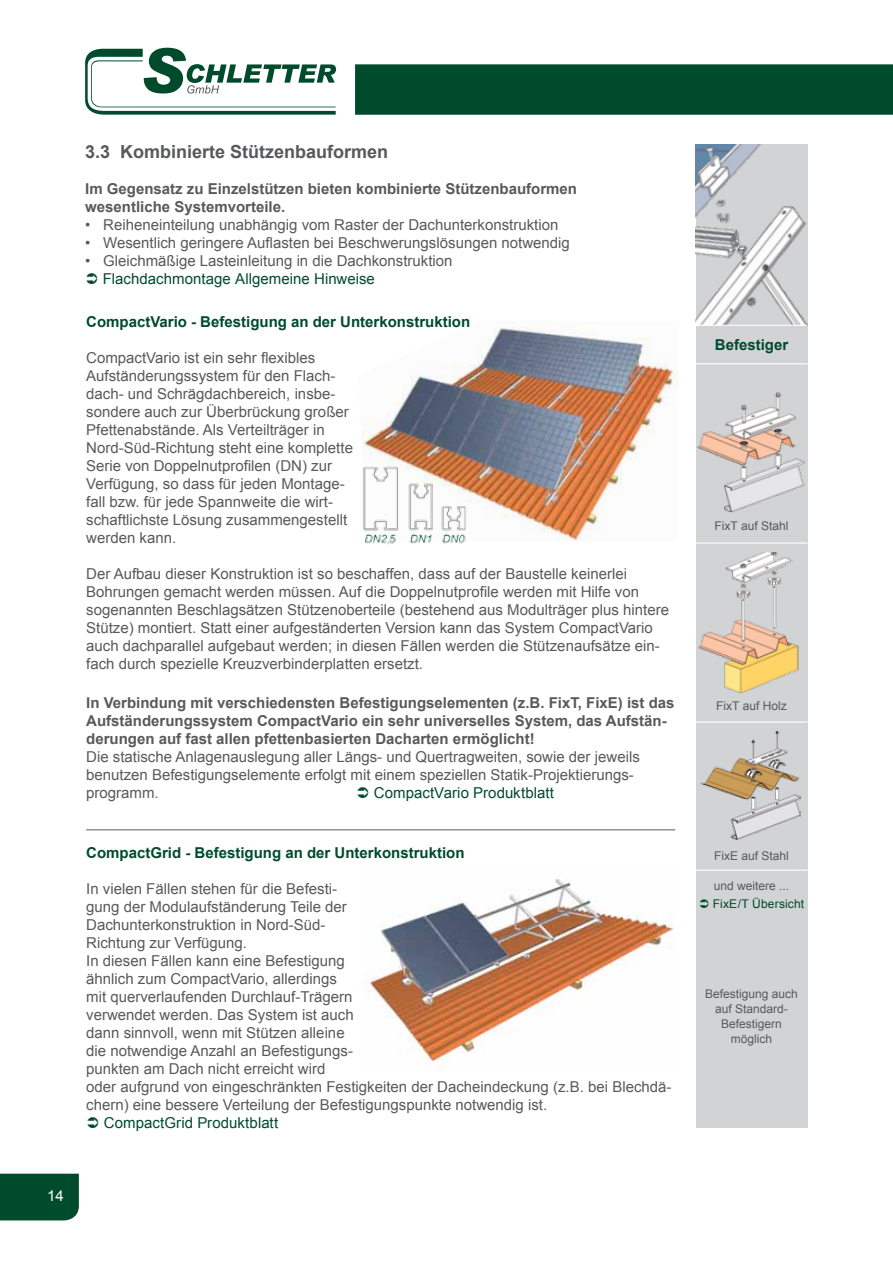
<style>
.page{position:relative;width:893px;height:1263px;background:#fff}
.page>*{position:absolute;margin:0;border:0;box-sizing:border-box;transform-origin:0 0}
.t1{font:700 18px "Arial";color:#58595b}
.t2{font:15px/18px "Arial";color:#58595b}
.t3{font:700 15px/18px "Arial";color:#58595b}
.t4{font:700 15px "Arial";color:#004b2c}
.t5{font:15px "Arial";letter-spacing:.005em;color:#004b2c}
.t6{font:15px "Arial";color:#fff}
.t7{font:12px/15px "Arial";color:#58595b;text-align:center}
.t8{font:12px "Arial";letter-spacing:.015em;color:#004b2c}
</style>
<div class="page">
<div style="left:355px;top:64px;width:538px;height:51px;background:#004b2c"></div>
<svg style="left:85px;top:48px;width:251px;height:67px"></svg>
<div style="left:0;top:1174px;width:79px;height:46px;background:#004b2c"></div>
<div style="left:0;top:1190px;width:64px;height:13px;background:#004b2c"></div>
<img style="left:361px;top:326px;width:317px;height:215px">
<div style="left:696px;top:145px;width:111px;height:983px;background:#d1d3d4"></div>
<img style="left:695px;top:145px;width:113px;height:180px">
<img style="left:701px;top:731px;width:99px;height:109px">
<img style="left:364px;top:879px;width:311px;height:187px">
<hr style="left:86px;top:829px;width:589px;height:1px;background:#58595b">
<img style="left:361px;top:461px;width:108px;height:84px">
<img style="left:697px;top:392px;width:108px;height:120px">
<img style="left:698px;top:552px;width:100px;height:142px">
<hr style="left:695px;top:325px;width:112px;height:1px;background:#fff">
<hr style="left:695px;top:363px;width:113px;height:1px;background:#fff">
<hr style="left:695px;top:542px;width:113px;height:2px;background:#fff">
<hr style="left:695px;top:721px;width:113px;height:2px;background:#fff">
<hr style="left:695px;top:870px;width:113px;height:1px;background:#fff">
<p class="t1" style="left:85px;top:139px;width:305px">3.3 Kombinierte Stützenbauformen</p>
<p class="t3" style="left:85px;top:180px;width:493px">Im Gegensatz zu Einzelstützen bieten kombinierte Stützenbauformen wesentliche Systemvorteile.</p>
<p class="t2" style="left:85px;top:216px;width:475px">• Reiheneinteilung unabhängig vom Raster der Dachunterkonstruktion</p>
<p class="t2" style="left:85px;top:234px;width:486px">• Wesentlich geringere Auflasten bei Beschwerungslösungen notwendig</p>
<p class="t2" style="left:85px;top:252px;width:369px">• Gleichmäßige Lasteinleitung in die Dachkonstruktion</p>
<p class="t5" style="left:103px;top:269px;width:274px">Flachdachmontage Allgemeine Hinweise</p>
<p class="t4" style="left:86px;top:311px;width:386px">CompactVario - Befestigung an der Unterkonstruktion</p>
<p class="t2" style="left:86px;top:348px;width:268px">CompactVario ist ein sehr flexibles Aufständerungssystem für den Flach&shy;dach- und Schrägdachbereich, insbe&shy;sondere auch zur Überbrückung großer Pfettenabstände. Als Verteilträger in Nord-Süd-Richtung steht eine komplette Serie von Doppelnutprofilen (DN) zur Verfügung, so dass für jeden Montage&shy;fall bzw. für jede Spannweite die wirt&shy;schaftlichste Lösung zusammengestellt werden kann.</p>
<p class="t2" style="left:86px;top:564px;width:584px">Der Aufbau dieser Konstruktion ist so beschaffen, dass auf der Baustelle keinerlei Bohrungen gemacht werden müssen. Auf die Doppelnutprofile werden mit Hilfe von sogenannten Beschlagsätzen Stützenoberteile (bestehend aus Modulträger plus hintere Stütze) montiert. Statt einer aufgeständerten Version kann das System CompactVario auch dachparallel aufgebaut werden; in diesen Fällen werden die Stützenaufsätze ein&shy;fach durch spezielle Kreuzverbinderplatten ersetzt.</p>
<p class="t3" style="left:86px;top:694px;width:590px">In Verbindung mit verschiedensten Befestigungselementen (z.B. FixT, FixE) ist das<br>Aufständerungssystem CompactVario ein sehr universelles System, das Aufstän&shy;derungen auf fast allen pfettenbasierten Dacharten ermöglicht!</p>
<p class="t2" style="left:86px;top:748px;width:555px">Die statische Anlagenauslegung aller Längs- und Quertragweiten, sowie der jeweils benutzen Befestigungselemente erfolgt mit einem speziellen Statik-Projektierungs&shy;programm.</p>
<p class="t5" style="left:374px;top:783px;width:182px">CompactVario Produktblatt</p>
<p class="t4" style="left:86px;top:843px;width:380px">CompactGrid - Befestigung an der Unterkonstruktion</p>
<p class="t2" style="left:86px;top:880px;width:587px">In vielen Fällen stehen für die Befesti-<br>gung der Modulaufständerung Teile der<br>Dachunterkonstruktion in Nord-Süd-<br>Richtung zur Verfügung.<br>In diesen Fällen kann eine Befestigung<br>ähnlich zum CompactVario, allerdings<br>mit querverlaufenden Durchlauf-Trägern<br>verwendet werden. Das System ist auch<br>dann sinnvoll, wenn mit Stützen alleine<br>die notwendige Anzahl an Befestigungs-<br>punkten am Dach nicht erreicht wird<br>oder aufgrund von eingeschränkten Festigkeiten der Dacheindeckung (z.B. bei Blechdä&shy;chern) eine bessere Verteilung der Befestigungspunkte notwendig ist.</p>
<p class="t5" style="left:104px;top:1113px;width:176px">CompactGrid Produktblatt</p>
<p class="t6" style="left:47px;top:1186px;width:18px">14</p>
<p class="t4" style="left:715px;top:334px;width:75px">Befestiger</p>
<p class="t7" style="left:715px;top:518px;width:75px">FixT auf Stahl</p>
<p class="t7" style="left:716px;top:698px;width:72px">FixT auf Holz</p>
<p class="t7" style="left:714px;top:848px;width:76px">FixE auf Stahl</p>
<p class="t7" style="left:714px;top:878px;width:77px">und weitere ...</p>
<p class="t8" style="left:713px;top:896px;width:93px">FixE/T Übersicht</p>
<p class="t7" style="left:705px;top:986px;width:94px">Befestigung auch auf Standard-<br>Befestigern möglich</p>
</div>
